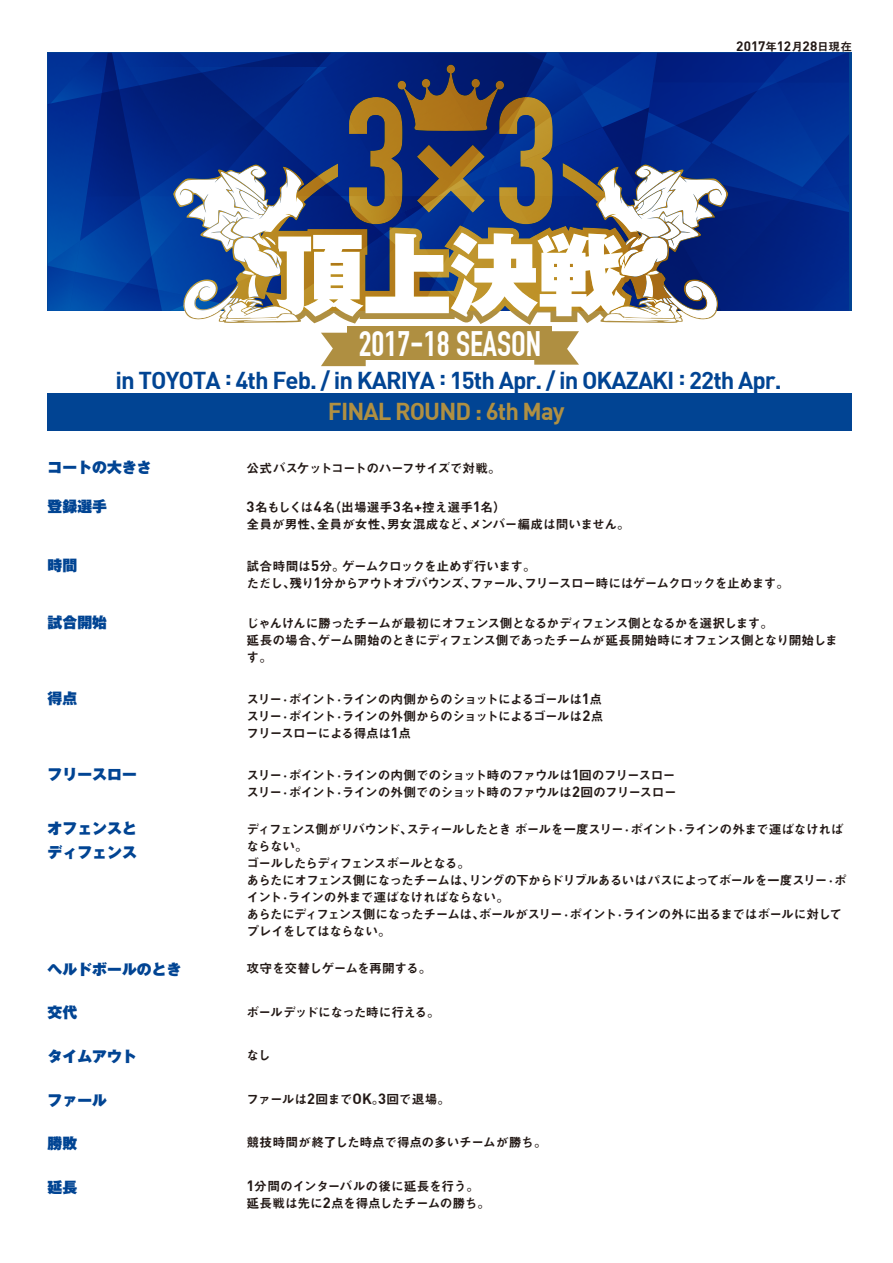
<style>
.page{position:relative;width:893px;height:1263px;background:#fff}
.page>*{position:absolute;margin:0;border:0;box-sizing:border-box;transform-origin:0 0}
.t1{font:700 34.65px "DIN Condensed";color:#fff}
.t2{font:24px "DIN Bold";letter-spacing:-.04em;color:#014493}
.t3{font:24px "DIN Bold";letter-spacing:-.04em;color:#b09042}
.t4{font:900 14.85px/24.5px "Gothic MB101 Pro";color:#014493}
.t5{font:700 13.5px "DIN";color:#221815}
.t6{font:12.75px/17px "Midashi Go Pro MB31";letter-spacing:-.06em;color:#221815}
.t7{font:12.75px/17px "Midashi Go Pro MB31";letter-spacing:-.01em;color:#221815}
.t8{font:12.75px/17px "Midashi Go Pro MB31";letter-spacing:-.025em;color:#221815}
.t9{font:12.75px "Midashi Go Pro MB31";letter-spacing:-.02em;color:#221815}
.t10{font:12.75px "Midashi Go Pro MB31";letter-spacing:-.035em;color:#221815}
.s1{font-family:"Midashi Go Pro MB31";font-weight:400;font-size:11.7px}
.s2{font-family:"DIN";font-weight:700;font-size:14.7px}
.s3{font-size:9.6px}
</style>
<div class="page">
<div style="left:48px;top:393px;width:804px;height:37px;background:#014493"></div>
<svg style="left:321px;top:333px;width:45px;height:33px"></svg>
<svg style="left:534px;top:331px;width:45px;height:34px"></svg>
<div style="left:348px;top:327px;width:204px;height:33px;background:#af8f41"></div>
<svg style="left:48px;top:53px;width:669px;height:272px"></svg>
<svg style="left:634px;top:53px;width:215px;height:258px"></svg>
<h1 class="t1" style="left:359px;top:324px;width:184px">2017-18 SEASON</h1>
<p class="t5" style="left:736px;top:37px;width:118px">2017<span class="s1">年</span>12<span class="s1">月</span>28<span class="s1">日現在</span></p>
<h2 class="t2" style="left:116px;top:365px;width:667px">in TOYOTA : 4th Feb. / in KARIYA : 15th Apr. / in OKAZAKI : 22th Apr.</h2>
<p class="t4" style="left:48px;top:453px;width:106px">コートの大きさ</p>
<h2 class="t3" style="left:328px;top:395px;width:238px">FINAL ROUND : 6th May</h2>
<p class="t6" style="left:247px;top:458px;width:256px">公式バスケットコートのハーフサイズで対戦。</p>
<p class="t4" style="left:48px;top:492px;width:61px">登録選手</p>
<p class="t7" style="left:247px;top:497px;width:385px"><span class="s2">3</span>名もしくは<span class="s2">4</span>名（出場選手<span class="s2">3</span>名<span class="s2">+</span>控え選手<span class="s2">1</span>名）<br>全員が男性、全員が女性、男女混成など、メンバー編成は問いません。</p>
<p class="t4" style="left:48px;top:551px;width:31px">時間</p>
<p class="t6" style="left:247px;top:556px;width:544px">試合時間は<span class="s2">5</span>分。ゲームクロックを止めず行います。<br>ただし、残り<span class="s2">1</span>分からアウトオブバウンズ、ファール、フリースロー時にはゲームクロックを止めます。</p>
<p class="t4" style="left:48px;top:608px;width:61px">試合開始</p>
<p class="t6" style="left:247px;top:613px;width:593px">じゃんけんに勝ったチームが最初にオフェンス側となるかディフェンス側となるかを選択します。<br>延長の場合、ゲーム開始のときにディフェンス側であったチームが延長開始時にオフェンス側となり開始します。</p>
<p class="t4" style="left:48px;top:684px;width:31px">得点</p>
<p class="t6" style="left:247px;top:689px;width:358px;text-align:justify">スリー<span class="s3">・</span>ポイント<span class="s3">・</span>ラインの内側からのショットによるゴールは<span class="s2">1</span>点スリー<span class="s3">・</span>ポイント<span class="s3">・</span>ラインの外側からのショットによるゴールは<span class="s2">2</span>点フリースローによる得点は<span class="s2">1</span>点</p>
<p class="t4" style="left:48px;top:760px;width:91px">フリースロー</p>
<p class="t6" style="left:247px;top:765px;width:432px">スリー<span class="s3">・</span>ポイント<span class="s3">・</span>ラインの内側でのショット時のファウルは<span class="s2">1</span>回のフリースロースリー<span class="s3">・</span>ポイント<span class="s3">・</span>ラインの外側でのショット時のファウルは<span class="s2">2</span>回のフリースロー</p>
<p class="t4" style="left:48px;top:814px;width:91px">オフェンスとディフェンス</p>
<p class="t6" style="left:247px;top:819px;width:602px">ディフェンス側がリバウンド、スティールしたときボールを一度スリー<span class="s3">・</span>ポイント<span class="s3">・</span>ラインの外まで運ばなければならない。<br>ゴールしたらディフェンスボールとなる。<br>あらたにオフェンス側になったチームは、リングの下からドリブルあるいはパスによってボールを一度スリー<span class="s3">・</span>ポイント<span class="s3">・</span>ラインの外まで運ばなければならない。<br>あらたにディフェンス側になったチームは、ボールがスリー<span class="s3">・</span>ポイント<span class="s3">・</span>ラインの外に出るまではボールに対してプレイをしてはならない。</p>
<p class="t4" style="left:48px;top:955px;width:135px">ヘルドボールのとき</p>
<p class="t6" style="left:247px;top:958px;width:187px">攻守を交替しゲームを再開する。</p>
<p class="t4" style="left:48px;top:999px;width:31px">交代</p>
<p class="t6" style="left:247px;top:1002px;width:195px">ボールデッドになった時に行える。</p>
<p class="t4" style="left:48px;top:1042px;width:91px">タイムアウト</p>
<p class="t6" style="left:247px;top:1045px;width:26px">なし</p>
<p class="t4" style="left:48px;top:1086px;width:61px">ファール</p>
<p class="t10" style="left:247px;top:1089px;width:205px">ファールは<span class="s2">2</span>回まで<span class="s2">OK</span>。<span class="s2">3</span>回で退場。</p>
<p class="t4" style="left:48px;top:1129px;width:31px">勝敗</p>
<p class="t9" style="left:247px;top:1132px;width:302px">競技時間が終了した時点で得点の多いチームが勝ち。</p>
<p class="t4" style="left:48px;top:1173px;width:31px">延長</p>
<p class="t8" style="left:247px;top:1176px;width:245px"><span class="s2">1</span>分間のインターバルの後に延長を行う。延長戦は先に<span class="s2">2</span>点を得点したチームの勝ち。</p>
</div>
